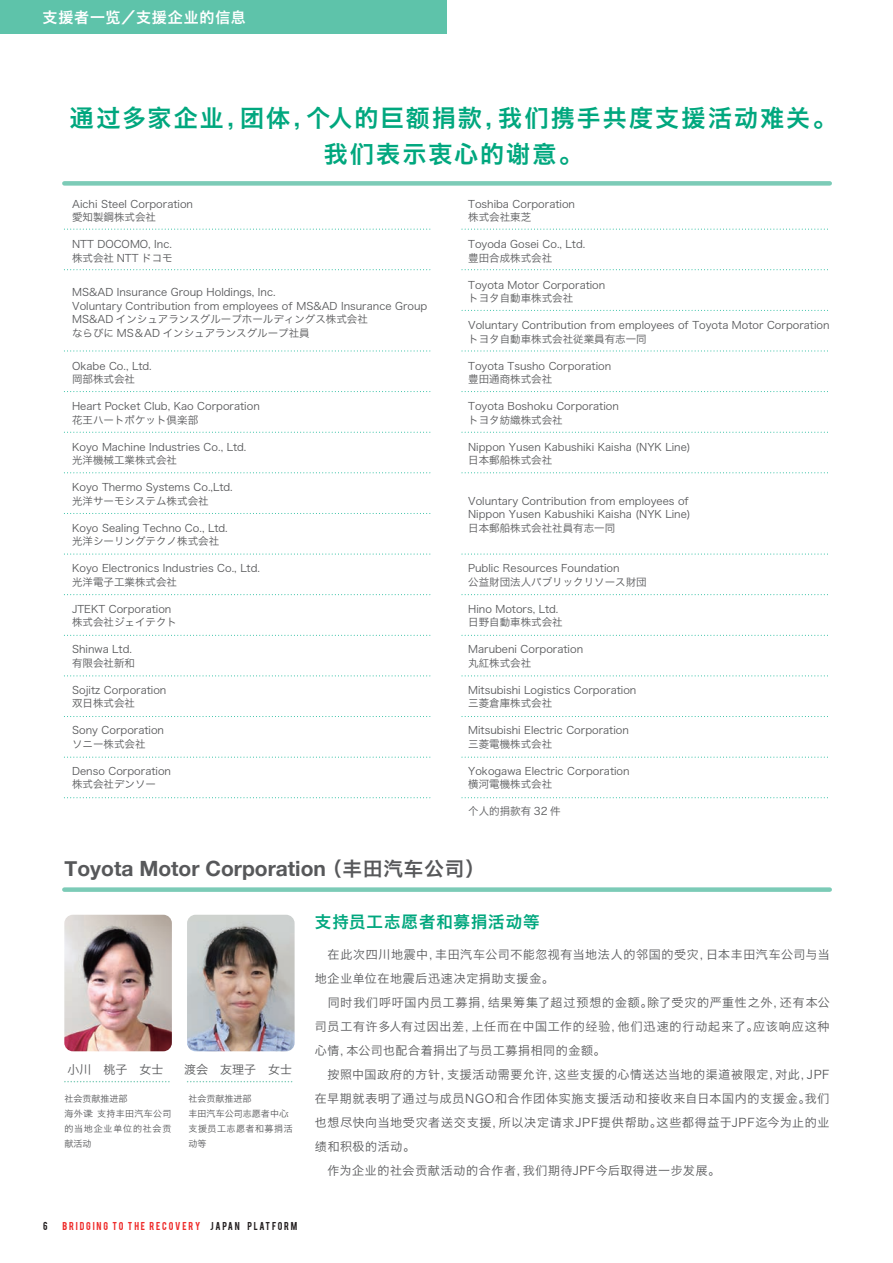
<style>
.page{position:relative;width:893px;height:1263px;background:#fff}
.page>*{position:absolute;margin:0;border:0;box-sizing:border-box;transform-origin:0 0}
.t1{font:24px/36px "Hiragino Sans GB W6";letter-spacing:.085em;color:#00a77e;text-align:center}
.t2{font:700 21px "Helvetica Neue";color:#57585a}
.t3{font:16.5px "Hiragino Sans GB W6";letter-spacing:.055em;color:#00a77e}
.t4{font:15px "Hiragino Sans GB W6";letter-spacing:.055em;color:#fff}
.t5{font:12px/24px "Hiragino Sans GB W3";letter-spacing:.055em;color:#57585a}
.t6{font:10.5px/13.5px "Hiragino Sans GB W3";color:#57585a}
.t7{font:9px "Bebas";letter-spacing:.2em;color:#ee2a29}
.t8{font:9px/15px "Hiragino Sans GB W3";letter-spacing:.035em;color:#57585a}
.t9{font:9px/15px "Hiragino Sans GB W3";letter-spacing:.005em;color:#57585a}
.t10{font:9px "Bebas";color:#231f20}
.s1{font-family:"Hiragino Sans GB W6";font-weight:400;font-size:19.5px}
.s2{color:#231f20}
</style>
<div class="page">
<div style="left:0;top:0;width:447px;height:34px;background:#5ec3aa"></div>
<div style="left:64px;top:181px;width:766px;height:5px;background:#7ccbb7"></div>
<svg style="left:64px;top:229px;width:367px;height:1px"></svg>
<svg style="left:64px;top:269px;width:367px;height:1px"></svg>
<svg style="left:462px;top:310px;width:366px;height:1px"></svg>
<svg style="left:64px;top:351px;width:367px;height:1px"></svg>
<svg style="left:64px;top:391px;width:367px;height:1px"></svg>
<svg style="left:64px;top:432px;width:367px;height:1px"></svg>
<svg style="left:64px;top:472px;width:367px;height:1px"></svg>
<svg style="left:64px;top:513px;width:367px;height:1px"></svg>
<svg style="left:64px;top:554px;width:367px;height:1px"></svg>
<svg style="left:64px;top:594px;width:367px;height:1px"></svg>
<svg style="left:64px;top:635px;width:367px;height:1px"></svg>
<svg style="left:64px;top:675px;width:367px;height:1px"></svg>
<svg style="left:64px;top:716px;width:367px;height:1px"></svg>
<svg style="left:64px;top:757px;width:367px;height:1px"></svg>
<svg style="left:64px;top:797px;width:367px;height:1px"></svg>
<div style="left:64px;top:887px;width:766px;height:5px;background:#7ccbb7"></div>
<svg style="left:462px;top:229px;width:366px;height:1px"></svg>
<svg style="left:462px;top:269px;width:366px;height:1px"></svg>
<svg style="left:462px;top:351px;width:366px;height:1px"></svg>
<svg style="left:462px;top:391px;width:366px;height:1px"></svg>
<svg style="left:462px;top:432px;width:366px;height:1px"></svg>
<svg style="left:462px;top:472px;width:366px;height:1px"></svg>
<svg style="left:462px;top:554px;width:366px;height:1px"></svg>
<svg style="left:462px;top:594px;width:366px;height:1px"></svg>
<svg style="left:462px;top:635px;width:366px;height:1px"></svg>
<svg style="left:462px;top:675px;width:366px;height:1px"></svg>
<svg style="left:462px;top:716px;width:366px;height:1px"></svg>
<svg style="left:462px;top:757px;width:366px;height:1px"></svg>
<svg style="left:462px;top:797px;width:366px;height:1px"></svg>
<img style="left:64px;top:915px;width:108px;height:136px">
<svg style="left:65px;top:1081px;width:105px;height:1px"></svg>
<img style="left:187px;top:915px;width:108px;height:136px">
<svg style="left:188px;top:1081px;width:105px;height:1px"></svg>
<p class="t4" style="left:43px;top:8px;width:205px">支援者一览／支援企业的信息</p>
<p class="t1" style="left:70px;top:99px;width:768px">通过多家企业，团体，个人的巨额捐款，我们携手共度支援活动难关。我们表示衷心的谢意。</p>
<p class="t6" style="left:72px;top:197px;width:122px">Aichi Steel Corporation愛知製鋼株式会社</p>
<p class="t6" style="left:72px;top:237px;width:102px">NTT DOCOMO, Inc.株式会社 NTT ドコモ</p>
<p class="t6" style="left:72px;top:285px;width:357px">MS&amp;AD Insurance Group Holdings, Inc.<br>Voluntary Contribution from employees of MS&amp;AD Insurance Group MS&amp;AD インシュアランスグループホールディングス株式会社<br>ならびに MS＆AD インシュアランスグループ社員</p>
<p class="t6" style="left:72px;top:359px;width:81px">Okabe Co., Ltd.岡部株式会社</p>
<p class="t6" style="left:72px;top:399px;width:189px">Heart Pocket Club, Kao Corporation花王ハートポケット倶楽部</p>
<p class="t6" style="left:72px;top:440px;width:176px">Koyo Machine Industries Co., Ltd.光洋機械工業株式会社</p>
<p class="t6" style="left:72px;top:480px;width:162px">Koyo Thermo Systems Co.,Ltd.光洋サーモシステム株式会社</p>
<p class="t6" style="left:72px;top:521px;width:157px">Koyo Sealing Techno Co., Ltd.光洋シーリングテクノ株式会社</p>
<p class="t6" style="left:72px;top:561px;width:189px">Koyo Electronics Industries Co., Ltd.光洋電子工業株式会社</p>
<p class="t6" style="left:72px;top:602px;width:106px">JTEKT Corporation株式会社ジェイテクト</p>
<p class="t6" style="left:72px;top:642px;width:64px">Shinwa Ltd.有限会社新和</p>
<p class="t6" style="left:72px;top:683px;width:96px">Sojitz Corporation双日株式会社</p>
<p class="t6" style="left:72px;top:723px;width:93px">Sony Corporationソニー株式会社</p>
<p class="t6" style="left:72px;top:764px;width:100px">Denso Corporation株式会社デンソー</p>
<p class="t6" style="left:468px;top:197px;width:108px">Toshiba Corporation株式会社東芝</p>
<p class="t6" style="left:468px;top:237px;width:119px">Toyoda Gosei Co., Ltd.豊田合成株式会社</p>
<p class="t6" style="left:468px;top:278px;width:139px">Toyota Motor Corporationトヨタ自動車株式会社</p>
<p class="t6" style="left:468px;top:318px;width:363px">Voluntary Contribution from employees of Toyota Motor Corporationトヨタ自動車株式会社従業員有志一同</p>
<p class="t6" style="left:468px;top:359px;width:145px">Toyota Tsusho Corporation豊田通商株式会社</p>
<p class="t6" style="left:468px;top:399px;width:152px">Toyota Boshoku Corporationトヨタ紡織株式会社</p>
<p class="t6" style="left:468px;top:440px;width:224px">Nippon Yusen Kabushiki Kaisha (NYK Line)日本郵船株式会社</p>
<p class="t6" style="left:468px;top:494px;width:224px">Voluntary Contribution from employees of<br>Nippon Yusen Kabushiki Kaisha (NYK Line)日本郵船株式会社社員有志一同</p>
<p class="t6" style="left:468px;top:561px;width:180px">Public Resources Foundation<br>公益財団法人パブリックリソース財団</p>
<p class="t6" style="left:468px;top:602px;width:96px">Hino Motors, Ltd.日野自動車株式会社</p>
<p class="t6" style="left:468px;top:642px;width:116px">Marubeni Corporation丸紅株式会社</p>
<p class="t6" style="left:468px;top:683px;width:170px">Mitsubishi Logistics Corporation三菱倉庫株式会社</p>
<p class="t6" style="left:468px;top:723px;width:162px">Mitsubishi Electric Corporation三菱電機株式会社</p>
<p class="t6" style="left:468px;top:764px;width:163px">Yokogawa Electric Corporation横河電機株式会社</p>
<p class="t6" style="left:468px;top:804px;width:94px">个人的捐款有 32 件</p>
<p class="t2" style="left:65px;top:849px;width:422px">Toyota Motor Corporation <span class="s1">（丰田汽车公司）</span></p>
<p class="t5" style="left:67px;top:1057px;width:97px">小川　桃子　女士</p>
<p class="t8" style="left:64px;top:1091px;width:109px">社会贡献推进部<br>海外课：支持丰田汽车公司的当地企业单位的社会贡献活动</p>
<p class="t5" style="left:184px;top:1057px;width:110px">渡会　友理子　女士</p>
<p class="t9" style="left:189px;top:1091px;width:108px">社会贡献推进部<br>丰田汽车公司志愿者中心：支援员工志愿者和募捐活动等</p>
<p class="t10" style="left:43px;top:1219px;width:6px">6</p>
<p class="t7" style="left:63px;top:1219px;width:236px">BRIDGING TO THE RECOVERY <span class="s2">JAPAN PLATFORM</span></p>
<p class="t3" style="left:315px;top:911px;width:226px">支持员工志愿者和募捐活动等</p>
<p class="t5" style="left:315px;top:943px;width:516px">　在此次四川地震中，丰田汽车公司不能忽视有当地法人的邻国的受灾，日本丰田汽车公司与当地企业单位在地震后迅速决定捐助支援金。<br>　同时我们呼吁国内员工募捐，结果筹集了超过预想的金额。除了受灾的严重性之外，还有本公司员工有许多人有过因出差，上任而在中国工作的经验，他们迅速的行动起来了。应该响应这种心情，本公司也配合着捐出了与员工募捐相同的金额。<br>　按照中国政府的方针，支援活动需要允许，这些支援的心情送达当地的渠道被限定，对此，JPF在早期就表明了通过与成员NGO和合作团体实施支援活动和接收来自日本国内的支援金。我们也想尽快向当地受灾者送交支援，所以决定请求JPF提供帮助。这些都得益于JPF迄今为止的业绩和积极的活动。<br>　作为企业的社会贡献活动的合作者，我们期待JPF今后取得进一步发展。</p>
</div>
